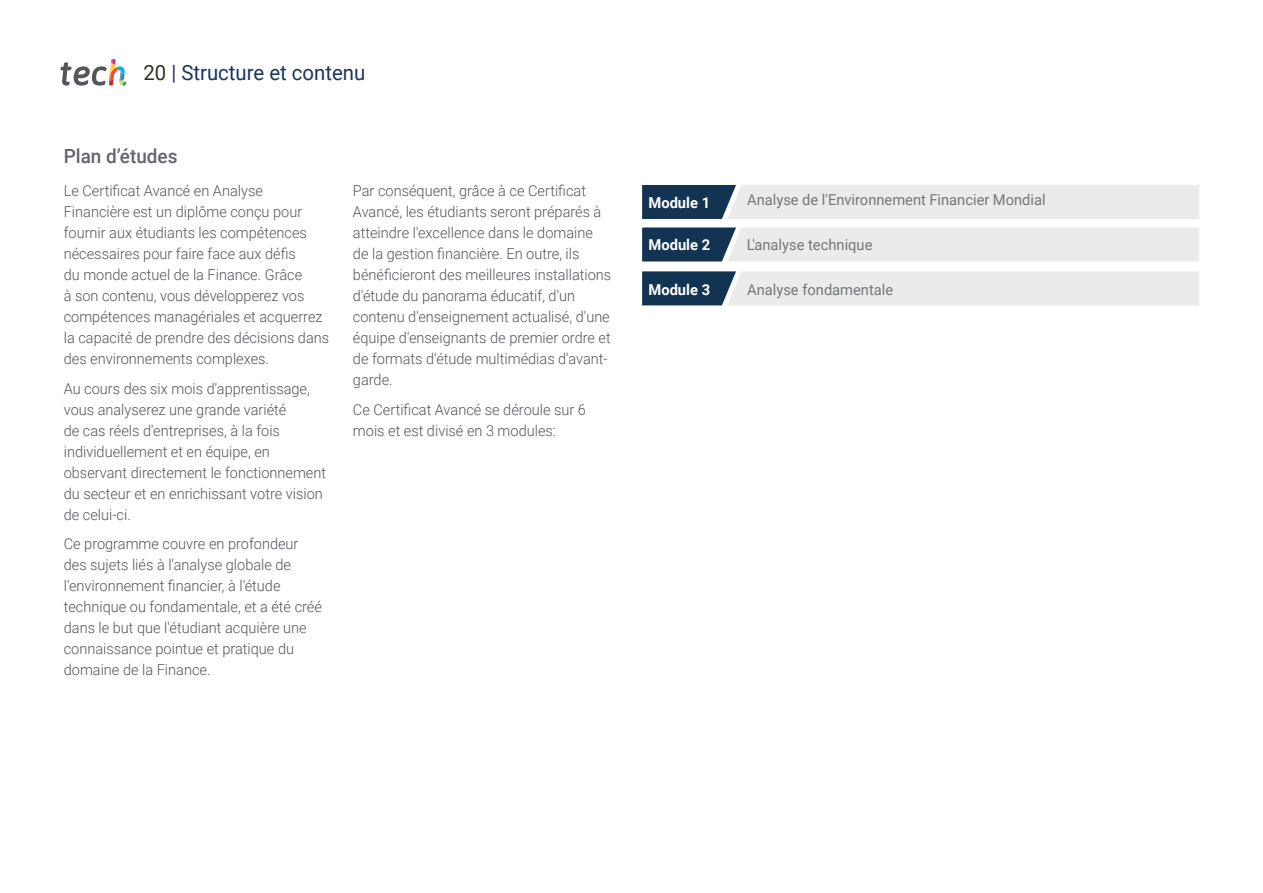
<style>
.page{position:relative;width:1263px;height:893px;background:#fff}
.page>*{position:absolute;margin:0;border:0;box-sizing:border-box;transform-origin:0 0}
.t1{font:21px "Roboto";color:#1a355c}
.t2{font:500 19.5px "Roboto";color:#61646a}
.t3{font:300 15px/21px "Roboto";color:#52555b}
.t4{font:15px "Roboto";color:#74777b}
.t5{font:700 15px "Roboto";color:#fff}
.s1{color:#312e20}
</style>
<div class="page">
<svg style="left:61px;top:59px;width:65px;height:27px"></svg>
<svg style="left:642px;top:185px;width:557px;height:34px;background:#c8ced2"></svg>
<svg style="left:642px;top:271px;width:557px;height:34px;background:#c9cfd2"></svg>
<svg style="left:642px;top:227px;width:557px;height:34px;background:#c9cfd3"></svg>
<h1 class="t1" style="left:144px;top:57px;width:223px"><span class="s1">20</span> | Structure et contenu</h1>
<h2 class="t2" style="left:64px;top:143px;width:115px">Plan d’études</h2>
<p class="t3" style="left:64px;top:180px;width:267px">Le Certificat Avancé en Analyse Financière est un diplôme conçu pour fournir aux étudiants les compétences nécessaires pour faire face aux défis<br>du monde actuel de la Finance. Grâce<br>à son contenu, vous développerez vos compétences managériales et acquerrez la capacité de prendre des décisions dans des environnements complexes.</p>
<p class="t3" style="left:64px;top:377px;width:264px">Au cours des six mois d'apprentissage, vous analyserez une grande variété<br>de cas réels d'entreprises, à la fois individuellement et en équipe, en observant directement le fonctionnement du secteur et en enrichissant votre vision de celui-ci.</p>
<p class="t3" style="left:64px;top:533px;width:260px">Ce programme couvre en profondeur des sujets liés à l'analyse globale de l'environnement financier, à l'étude technique ou fondamentale, et a été créé dans le but que l'étudiant acquière une connaissance pointue et pratique du domaine de la Finance.</p>
<p class="t3" style="left:353px;top:180px;width:260px">Par conséquent, grâce à ce Certificat Avancé, les étudiants seront préparés à atteindre l'excellence dans le domaine de la gestion financière. En outre, ils bénéficieront des meilleures installations d'étude du panorama éducatif, d'un contenu d'enseignement actualisé, d'une équipe d'enseignants de premier ordre et de formats d'étude multimédias d'avant&shy;garde.</p>
<p class="t3" style="left:353px;top:398px;width:234px">Ce Certificat Avancé se déroule sur 6 mois et est divisé en 3 modules:</p>
<p class="t5" style="left:648px;top:192px;width:63px">Module 1</p>
<p class="t5" style="left:649px;top:234px;width:63px">Module 2</p>
<p class="t5" style="left:648px;top:279px;width:63px">Module 3</p>
<p class="t4" style="left:747px;top:189px;width:300px">Analyse de l'Environnement Financier Mondial</p>
<p class="t4" style="left:747px;top:234px;width:127px">L'analyse technique</p>
<p class="t4" style="left:747px;top:279px;width:148px">Analyse fondamentale</p>
</div>
